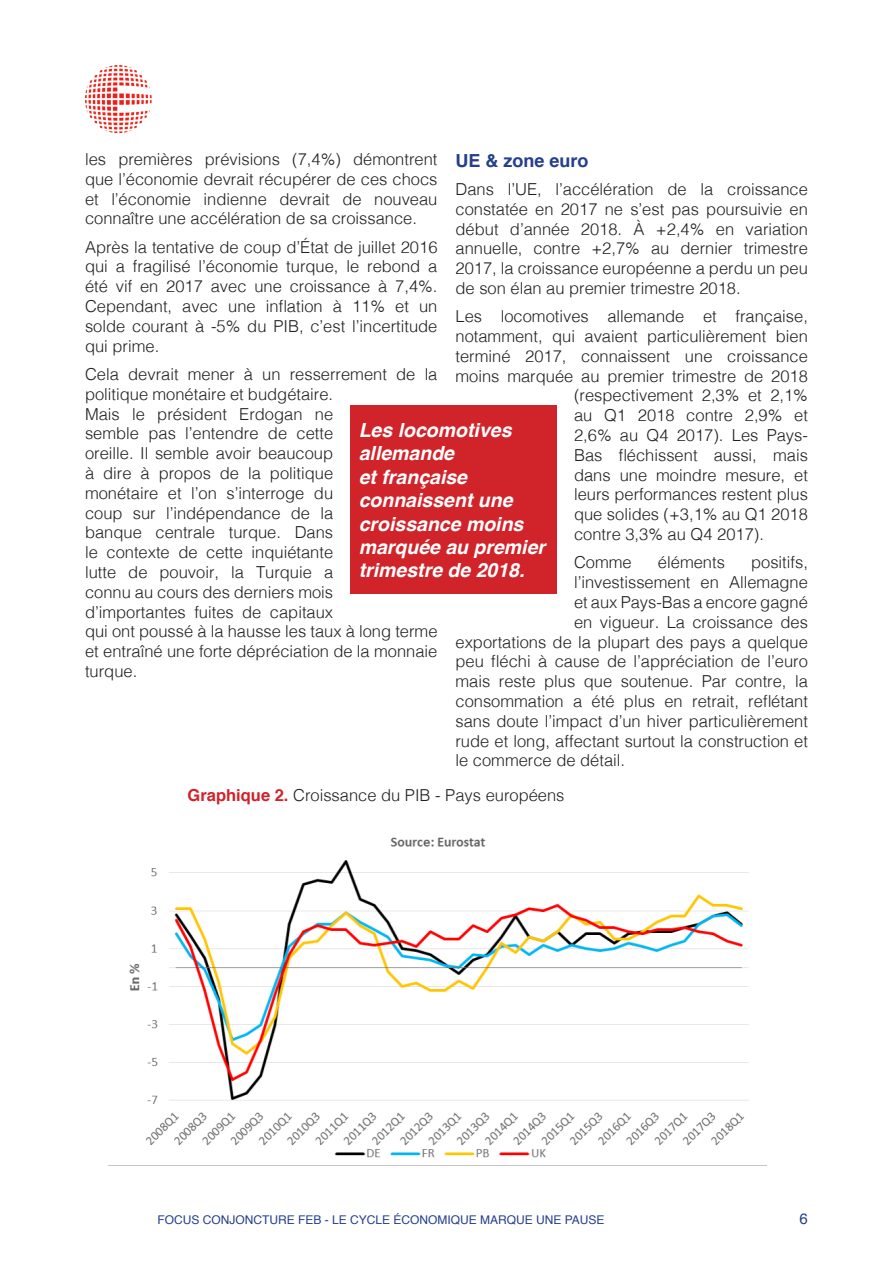
<style>
.page{position:relative;width:893px;height:1263px;background:#fff}
.page>*{position:absolute;margin:0;border:0;box-sizing:border-box;transform-origin:0 0}
.t1{font:italic 700 19.5px/23.4px "Helvetica";color:#fff}
.t2{font:700 18px "Helvetica";color:#253f8e}
.t3{font:300 16.5px/19.8px "Helvetica";color:#231f20;text-align:justify}
.t4{font:15px "Helvetica";color:#253f8e}
.t5{font:12px "Helvetica";color:#253f8e}
.s1{font-weight:700;color:#d1232a}
</style>
<div class="page">
<img style="left:85px;top:66px;width:67px;height:66px">
<div style="left:350px;top:405px;width:207px;height:189px;background:#d1232a"></div>
<img style="left:129px;top:837px;width:620px;height:321px">
<p class="t3" style="left:85px;top:151px;width:354px">les premières prévisions (7,4%) démontrent que l’économie devrait récupérer de ces chocs et l’économie indienne devrait de nouveau connaître une accélération de sa croissance.</p>
<p class="t3" style="left:85px;top:238px;width:354px">Après la tentative de coup d’État de juillet 2016 qui a fragilisé l’économie turque, le rebond a été vif en 2017 avec une croissance à 7,4%.<br>Cependant, avec une inflation à 11% et un solde courant à -5% du PIB, c’est l’incertitude qui prime.</p>
<p class="t3" style="left:85px;top:366px;width:354px;text-align:left">Cela devrait mener à un resserrement de la politique monétaire et budgétaire.<br>Mais le président Erdogan ne<br>semble pas l’entendre de cette<br>oreille. Il semble avoir beaucoup<br>à dire à propos de la politique<br>monétaire et l’on s’interroge du<br>coup sur l’indépendance de la<br>banque centrale turque. Dans<br>le contexte de cette inquiétante<br>lutte de pouvoir, la Turquie a<br>connu au cours des derniers mois d’importantes fuites de capitaux<br>qui ont poussé à la hausse les taux à long terme et entraîné une forte dépréciation de la monnaie turque.</p>
<p class="t2" style="left:455px;top:153px;width:135px">UE &amp; zone euro</p>
<p class="t3" style="left:455px;top:181px;width:354px">Dans l’UE, l’accélération de la croissance constatée en 2017 ne s’est pas poursuivie en début d’année 2018. À +2,4% en variation annuelle, contre +2,7% au dernier trimestre 2017, la croissance européenne a perdu un peu de son élan au premier trimestre 2018.</p>
<p class="t3" style="left:455px;top:308px;width:354px">Les locomotives allemande et française,</p>
<p class="t3" style="left:455px;top:328px;width:354px">notamment, qui avaient particulièrement bien</p>
<p class="t3" style="left:455px;top:347px;width:354px">terminé 2017, connaissent une croissance</p>
<p class="t3" style="left:455px;top:367px;width:354px">moins marquée au premier trimestre de 2018</p>
<p class="t3" style="left:574px;top:387px;width:235px">(respectivement 2,3% et 2,1%</p>
<p class="t3" style="left:574px;top:407px;width:235px">au Q1 2018 contre 2,9% et</p>
<p class="t3" style="left:574px;top:427px;width:235px">2,6% au Q4 2017). Les Pays-</p>
<p class="t3" style="left:574px;top:446px;width:235px">Bas fléchissent aussi, mais</p>
<p class="t3" style="left:574px;top:466px;width:235px">dans une moindre mesure, et</p>
<p class="t3" style="left:574px;top:486px;width:235px">leurs performances restent plus</p>
<p class="t3" style="left:574px;top:506px;width:235px">que solides (+3,1% au Q1 2018</p>
<p class="t3" style="left:574px;top:526px;width:191px">contre 3,3% au Q4 2017).</p>
<p class="t3" style="left:574px;top:554px;width:59px">Comme</p>
<p class="t3" style="left:658px;top:554px;width:68px">éléments</p>
<p class="t3" style="left:751px;top:554px;width:58px">positifs,</p>
<p class="t3" style="left:574px;top:574px;width:235px">l’investissement en Allemagne</p>
<p class="t3" style="left:574px;top:594px;width:235px">et aux Pays-Bas a encore gagné</p>
<p class="t3" style="left:574px;top:613px;width:235px">en vigueur. La croissance des</p>
<p class="t3" style="left:455px;top:633px;width:354px">exportations de la plupart des pays a quelque</p>
<p class="t3" style="left:455px;top:653px;width:354px">peu fléchi à cause de l’appréciation de l’euro</p>
<p class="t3" style="left:455px;top:673px;width:354px">mais reste plus que soutenue. Par contre, la</p>
<p class="t3" style="left:455px;top:693px;width:354px">consommation a été plus en retrait, reflétant</p>
<p class="t3" style="left:455px;top:712px;width:354px">sans doute l’impact d’un hiver particulièrement</p>
<p class="t3" style="left:455px;top:732px;width:354px">rude et long, affectant surtout la construction et</p>
<p class="t3" style="left:455px;top:752px;width:171px">le commerce de détail.</p>
<p class="t1" style="left:359px;top:420px;width:188px">Les locomotives allemande<br>et française connaissent une croissance moins marquée au premier trimestre de 2018.</p>
<p class="t3" style="left:188px;top:787px;width:378px"><span class="s1">Graphique 2.</span> Croissance du PIB - Pays européens</p>
<p class="t5" style="left:157px;top:1215px;width:449px">FOCUS CONJONCTURE FEB - LE CYCLE ÉCONOMIQUE MARQUE UNE PAUSE</p>
<p class="t4" style="left:800px;top:1212px;width:10px">6</p>
</div>
